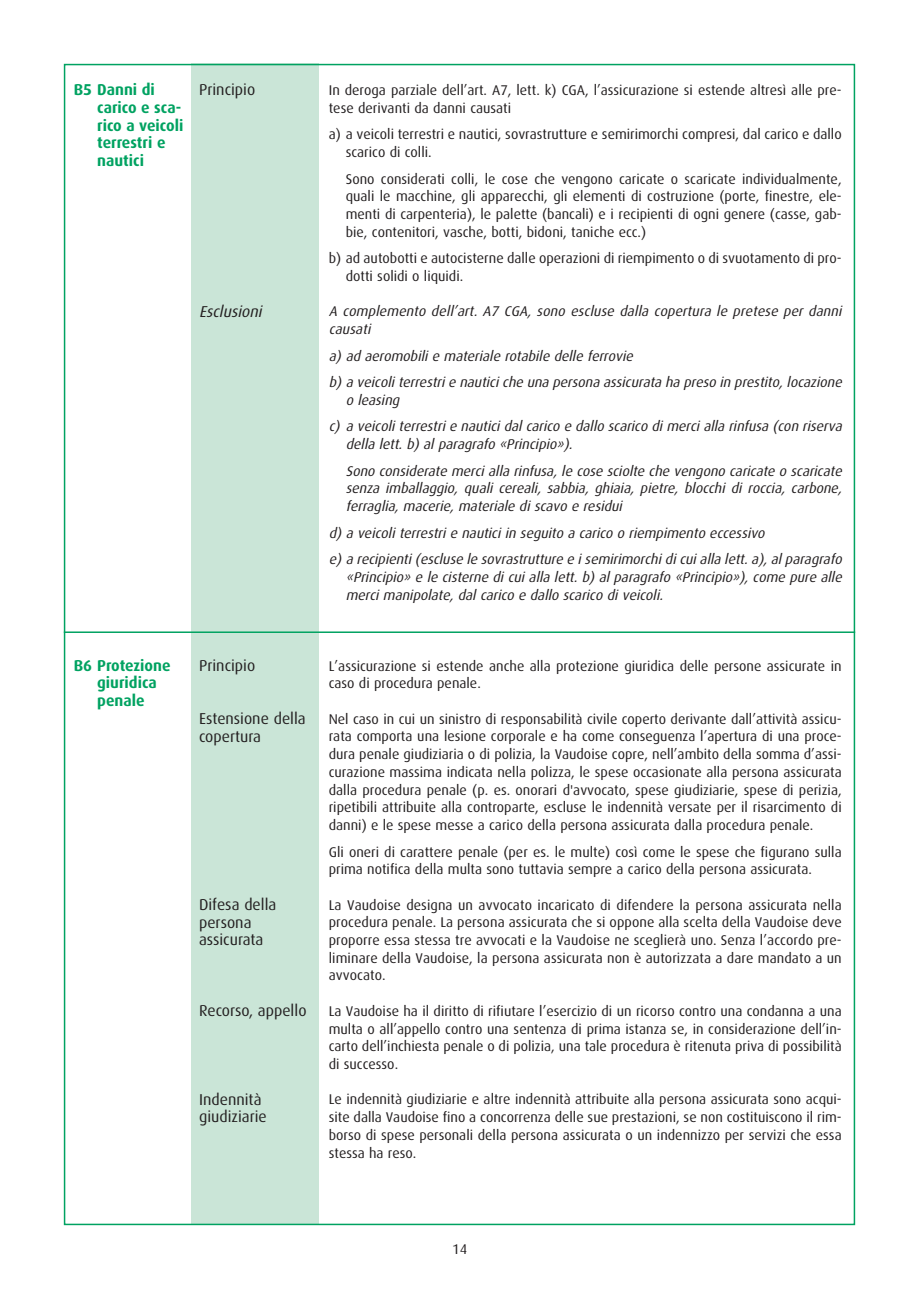
<style>
.page{position:relative;width:919px;height:1289px;background:#fff}
.page>*{position:absolute;margin:0;border:0;box-sizing:border-box;transform-origin:0 0}
.t1{font:15.75px/17.7px "Dax";color:#231f20}
.t2{font:700 15.75px/17.7px "Dax";color:#00a261}
.t3{font:italic 15.75px "Dax";color:#231f20}
.t4{font:14.1px/17.7px "Dax";color:#231f20}
.t5{font:italic 14.1px/26.5px "Dax";color:#231f20}
</style>
<div class="page">
<div style="left:191px;top:64px;width:128px;height:1161px;background:#cae5d7"></div>
<hr style="left:64px;top:631px;width:791px;height:2px;background:#00a261">
<p class="t2" style="left:97px;top:82px;width:88px;text-indent:-23px">B5 Danni di carico e sca&shy;rico a veicoli terrestri e nautici</p>
<p class="t1" style="left:199px;top:82px;width:58px">Principio</p>
<p class="t3" style="left:199px;top:304px;width:67px">Esclusioni</p>
<p class="t2" style="left:97px;top:657px;width:75px;text-indent:-23px">B6 Protezione giuridica penale</p>
<p class="t1" style="left:199px;top:657px;width:58px">Principio</p>
<p class="t1" style="left:199px;top:710px;width:108px">Estensione della copertura</p>
<p class="t1" style="left:199px;top:896px;width:79px">Difesa della persona assicurata</p>
<p class="t1" style="left:199px;top:1002px;width:109px">Recorso, appello</p>
<p class="t1" style="left:199px;top:1091px;width:69px">Indennità giudiziarie</p>
<p class="t4" style="left:329px;top:82px;width:514px">In deroga parziale dell’art. A7, lett. k) CGA, l’assicurazione si estende altresì alle pre&shy;tese derivanti da danni causati</p>
<p class="t4" style="left:346px;top:126px;width:497px;text-indent:-17px">a) a veicoli terrestri e nautici, sovrastrutture e semirimorchi compresi, dal carico e dallo scarico di colli.</p>
<p class="t4" style="left:346px;top:171px;width:497px;text-align:justify">Sono considerati colli, le cose che vengono caricate o scaricate individualmente, quali le macchine, gli apparecchi, gli elementi di costruzione (porte, finestre, ele&shy;menti di carpenteria), le palette (bancali) e i recipienti di ogni genere (casse, gab&shy;bie, contenitori, vasche, botti, bidoni, taniche ecc.)</p>
<p class="t4" style="left:346px;top:250px;width:497px;text-indent:-17px">b) ad autobotti e autocisterne dalle operazioni di riempimento o di svuotamento di pro&shy;dotti solidi o liquidi.</p>
<p class="t5" style="left:329px;top:303px;width:517px;line-height:17.7px">A complemento dell’art. A7 CGA, sono escluse dalla copertura le pretese per danni causati</p>
<p class="t5" style="left:329px;top:343px;width:517px">a) ad aeromobili e materiale rotabile delle ferrovie<br>b) a veicoliterrestrie nauticiche una persona assicurata ha preso in prestito,locazione</p>
<p class="t5" style="left:329px;top:387px;width:517px;text-indent:17px">o leasing<br>c) a veicoli terrestri e nautici dal carico e dallo scarico di merci alla rinfusa (con riserva</p>
<p class="t5" style="left:346px;top:432px;width:500px">della lett. b) al paragrafo «Principio»).<br>Sono considerate merci alla rinfusa, le cose sciolte che vengono caricate o scaricate</p>
<p class="t5" style="left:346px;top:480px;width:500px;line-height:17.7px">senza imballaggio, quali cereali, sabbia, ghiaia, pietre, blocchi di roccia, carbone, ferraglia, macerie, materiale di scavo e residui</p>
<p class="t5" style="left:329px;top:520px;width:517px">d) a veicoli terrestri e nautici in seguito a carico o riempimento eccessivo<br>e) a recipienti(escluse le sovrastrutture e isemirimorchidicuialla lett.a),alparagrafo</p>
<p class="t5" style="left:346px;top:569px;width:500px;line-height:17.7px">«Principio» e le cisterne di cui alla lett. b) al paragrafo «Principio»), come pure alle merci manipolate, dal carico e dallo scarico di veicoli.</p>
<p class="t4" style="left:329px;top:657px;width:514px">L’assicurazione si estende anche alla protezione giuridica delle persone assicurate in caso di procedura penale.</p>
<p class="t4" style="left:329px;top:710px;width:514px;text-align:justify">Nel caso in cui un sinistro di responsabilità civile coperto derivante dall’attività assicu&shy;rata comporta una lesione corporale e ha come conseguenza l’apertura di una proce&shy;dura penale giudiziaria o di polizia, la Vaudoise copre, nell’ambito della somma d’assi&shy;curazione massima indicata nella polizza, le spese occasionate alla persona assicurata dalla procedura penale (p. es. onorari d'avvocato, spese giudiziarie, spese di perizia, ripetibili attribuite alla controparte, escluse le indennità versate per il risarcimento di danni) e le spese messe a carico della persona assicurata dalla procedura penale.</p>
<p class="t4" style="left:329px;top:843px;width:514px">Gli oneri di carattere penale (per es. le multe) così come le spese che figurano sulla prima notifica della multa sono tuttavia sempre a carico della persona assicurata.</p>
<p class="t4" style="left:329px;top:896px;width:514px;text-align:justify">La Vaudoise designa un avvocato incaricato di difendere la persona assicurata nella procedura penale. La persona assicurata che si oppone alla scelta della Vaudoise deve proporre essa stessa tre avvocati e la Vaudoise ne sceglierà uno. Senza l’accordo pre&shy;liminare della Vaudoise, la persona assicurata non è autorizzata a dare mandato a un avvocato.</p>
<p class="t4" style="left:329px;top:1003px;width:514px;text-align:justify">La Vaudoise ha il diritto di rifiutare l’esercizio di un ricorso contro una condanna a una multa o all’appello contro una sentenza di prima istanza se, in considerazione dell’in&shy;carto dell’inchiesta penale o di polizia, una tale procedura è ritenuta priva di possibilità di successo.</p>
<p class="t4" style="left:329px;top:1091px;width:514px;text-align:justify">Le indennità giudiziarie e altre indennità attribuite alla persona assicurata sono acqui&shy;site dalla Vaudoise fino a concorrenza delle sue prestazioni, se non costituiscono il rim&shy;borso di spese personali della persona assicurata o un indennizzo per servizi che essa stessa ha reso.</p>
<p class="t4" style="left:452px;top:1241px;width:16px">14</p>
</div>
